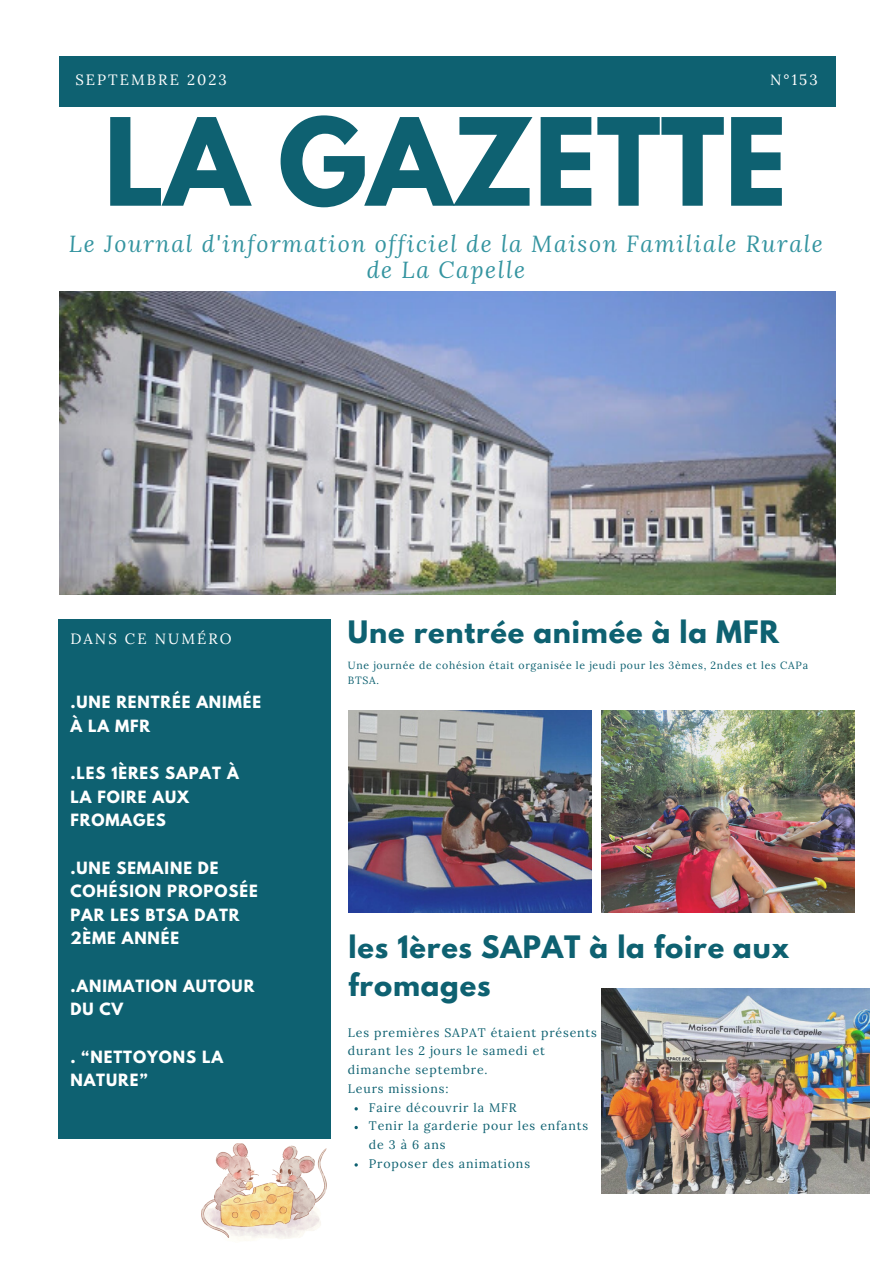
<style>
.page{position:relative;width:893px;height:1264px;background:#fff}
.page>*{position:absolute;margin:0;border:0;box-sizing:border-box;transform-origin:0 0}
.t1{font:700 107.4px "League Spartan";color:#0e6171}
.t2{font:700 27.3px/38.2px "League Spartan";letter-spacing:.03em;color:#0e6171}
.t3{font:italic 23.1px/25.8px "Lora";letter-spacing:.07em;color:#3494a0;text-align:center}
.t4{font:700 15px/23.5px "League Spartan";letter-spacing:.06em;color:#fff}
.t5{font:14.85px "Lora";letter-spacing:.14em;color:#fff}
.t6{font:12.3px/18.8px "Lora";letter-spacing:.07em;color:#0e6171}
.t7{font:10.5px/15.9px "Lora";letter-spacing:.07em;color:#0e6171}
</style>
<div class="page">
<div style="left:59px;top:56px;width:776px;height:51px;background:#0e6171"></div>
<div style="left:58px;top:619px;width:272px;height:519px;background:#0e6171"></div>
<img style="left:60px;top:291px;width:775px;height:304px">
<img style="left:601px;top:710px;width:253px;height:202px">
<img style="left:348px;top:710px;width:243px;height:202px">
<svg style="left:354px;top:1107px;width:4px;height:3px"></svg>
<svg style="left:354px;top:1125px;width:4px;height:4px"></svg>
<img style="left:601px;top:988px;width:268px;height:204px">
<img style="left:202px;top:1143px;width:124px;height:98px">
<p class="t5" style="left:75px;top:70px;width:153px">SEPTEMBRE 2023</p>
<p class="t5" style="left:770px;top:70px;width:49px">N°153</p>
<p class="t1" style="left:104px;top:109px;width:684px">LA GAZETTE</p>
<p class="t3" style="left:69px;top:230px;width:755px">Le Journal d'information officiel de la Maison Familiale Rurale de La Capelle</p>
<p class="t5" style="left:70px;top:629px;width:163px">DANS CE NUMÉRO</p>
<p class="t4" style="left:70px;top:692px;width:192px">.UNE RENTRÉE ANIMÉE<br>À LA MFR</p>
<p class="t4" style="left:70px;top:763px;width:170px">.LES 1ÈRES SAPAT À<br>LA FOIRE AUX<br>FROMAGES</p>
<p class="t4" style="left:70px;top:857px;width:189px">.UNE SEMAINE DE<br>COHÉSION PROPOSÉE<br>PAR LES BTSA DATR<br>2ÈME ANNÉE</p>
<p class="t4" style="left:70px;top:975px;width:185px">.ANIMATION AUTOUR<br>DU CV</p>
<p class="t4" style="left:70px;top:1046px;width:154px">. “NETTOYONS LA<br>NATURE”</p>
<p class="t2" style="left:348px;top:616px;width:432px">Une rentrée animée à la MFR</p>
<p class="t7" style="left:348px;top:656px;width:461px">Une journée de cohésion était organisée le jeudi pour les 3èmes, 2ndes et les CAPa<br>BTSA.</p>
<p class="t2" style="left:348px;top:931px;width:442px">les 1ères SAPAT à la foire aux fromages</p>
<p class="t6" style="left:348px;top:1022px;width:250px">Les premières SAPAT étaient présents durant les 2 jours le samedi et dimanche septembre.</p>
<p class="t6" style="left:348px;top:1078px;width:102px">Leurs missions:</p>
<p class="t6" style="left:369px;top:1097px;width:149px">Faire découvrir la MFR</p>
<p class="t6" style="left:369px;top:1116px;width:221px">Tenir la garderie pour les enfants de3à6ans</p>
<p class="t6" style="left:369px;top:1153px;width:163px">Proposer des animations</p>
</div>
